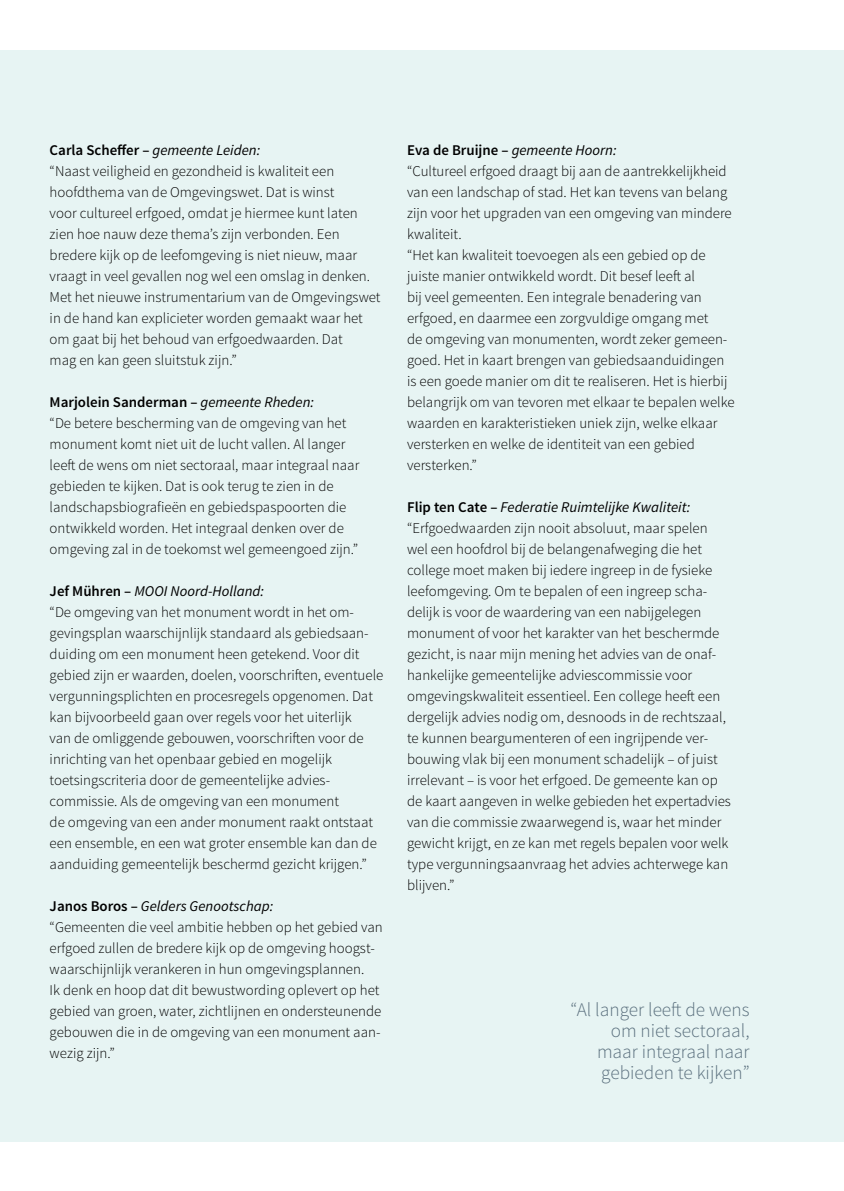
<style>
.page{position:relative;width:844px;height:1191px;background:#fff}
.page>*{position:absolute;margin:0;border:0;box-sizing:border-box;transform-origin:0 0}
.t1{font:300 19.25px/21px "Source Sans Pro";color:#5b707e;text-align:right}
.t2{font:300 14.88px/21px "Source Sans Pro";color:#000}
.t3{font:italic 14.88px "Source Sans Variable";color:#000}
.s1{font-family:"Source Sans Pro";font-weight:600;font-style:normal}
.s2{font-weight:600}
.s3{font-family:"Source Sans Variable";font-weight:400;font-style:italic}
</style>
<div class="page">
<div style="left:0;top:50px;width:843px;height:1091px;background:#e7f4f3"></div>
<p class="t3" style="left:50px;top:141px;width:212px"><span class="s1">Carla Scheffer –</span> gemeente Leiden:</p>
<p class="t2" style="left:50px;top:160px;width:332px">“Naast veiligheid en gezondheid is kwaliteit een hoofdthema van de Omgevingswet. Dat is winst<br>voor cultureel erfgoed, omdat je hiermee kunt laten zien hoe nauw deze thema’s zijn verbonden. Een bredere kijk op de leefomgeving is niet nieuw, maar vraagt in veel gevallen nog wel een omslag in denken.<br>Met het nieuwe instrumentarium van de Omgevingswet in de hand kan explicieter worden gemaakt waar het om gaat bij het behoud van erfgoedwaarden. Dat<br>mag en kan geen sluitstuk zijn.”</p>
<p class="t2" style="left:50px;top:391px;width:311px"><span class="s2">Marjolein Sanderman –</span> <span class="s3">gemeente Rheden:<br></span>“De betere bescherming van de omgeving van het monument komt niet uit de lucht vallen. Al langer leeft de wens om niet sectoraal, maar integraal naar gebieden te kijken. Dat is ook terug te zien in de landschapsbiografieën en gebiedspaspoorten die ontwikkeld worden. Het integraal denken over de omgeving zal in de toekomst wel gemeengoed zijn.”</p>
<p class="t3" style="left:50px;top:582px;width:216px"><span class="s1">Jef Mühren –</span> MOOI Noord-Holland:</p>
<p class="t2" style="left:50px;top:601px;width:335px">“De omgeving van het monument wordt in het om&shy;gevingsplan waarschijnlijk standaard als gebiedsaan&shy;duiding om een monument heen getekend. Voor dit gebied zijn er waarden, doelen, voorschriften, eventuele vergunningsplichten en procesregels opgenomen. Dat kan bijvoorbeeld gaan over regels voor het uiterlijk<br>van de omliggende gebouwen, voorschriften voor de inrichting van het openbaar gebied en mogelijk toetsingscriteria door de gemeentelijke advies&shy;commissie. Als de omgeving van een monument<br>de omgeving van een ander monument raakt ontstaat een ensemble, en een wat groter ensemble kan dan de aanduiding gemeentelijk beschermd gezicht krijgen.”</p>
<p class="t3" style="left:50px;top:897px;width:225px"><span class="s1">Janos Boros –</span> Gelders Genootschap:</p>
<p class="t2" style="left:50px;top:916px;width:334px">“Gemeenten die veel ambitie hebben op het gebied van erfgoed zullen de bredere kijk op de omgeving hoogst&shy;waarschijnlijk verankeren in hun omgevingsplannen.<br>Ik denk en hoop dat dit bewustwording oplevert op het gebied van groen, water, zichtlijnen en ondersteunende gebouwen die in de omgeving van een monument aan&shy;wezig zijn.”</p>
<p class="t3" style="left:407px;top:141px;width:211px"><span class="s1">Eva de Bruijne –</span> gemeente Hoorn:</p>
<p class="t2" style="left:407px;top:160px;width:329px">“Cultureel erfgoed draagt bij aan de aantrekkelijkheid van een landschap of stad. Het kan tevens van belang zijn voor het upgraden van een omgeving van mindere kwaliteit.<br>“Het kan kwaliteit toevoegen als een gebied op de juiste manier ontwikkeld wordt. Dit besef leeft al<br>bij veel gemeenten. Een integrale benadering van erfgoed, en daarmee een zorgvuldige omgang met<br>de omgeving van monumenten, wordt zeker gemeen&shy;goed. Het in kaart brengen van gebiedsaanduidingen is een goede manier om dit te realiseren. Het is hierbij belangrijk om van tevoren met elkaar te bepalen welke waarden en karakteristieken uniek zijn, welke elkaar versterken en welke de identiteit van een gebied versterken.”</p>
<p class="t3" style="left:407px;top:498px;width:285px"><span class="s1">Flip ten Cate –</span> Federatie Ruimtelijke Kwaliteit:</p>
<p class="t2" style="left:407px;top:517px;width:325px">“Erfgoedwaarden zijn nooit absoluut, maar spelen wel een hoofdrol bij de belangenafweging die het college moet maken bij iedere ingreep in de fysieke leefomgeving. Om te bepalen of een ingreep scha&shy;delijk is voor de waardering van een nabijgelegen monument of voor het karakter van het beschermde gezicht, is naar mijn mening het advies van de onaf&shy;hankelijke gemeentelijke adviescommissie voor omgevingskwaliteit essentieel. Een college heeft een dergelijk advies nodig om, desnoods in de rechtszaal, te kunnen beargumenteren of een ingrijpende ver&shy;bouwing vlak bij een monument schadelijk – of juist irrelevant – is voor het erfgoed. De gemeente kan op de kaart aangeven in welke gebieden het expertadvies van die commissie zwaarwegend is, waar het minder gewicht krijgt, en ze kan met regels bepalen voor welk type vergunningsaanvraag het advies achterwege kan blijven.”</p>
<p class="t1" style="left:570px;top:999px;width:180px">“Al langer leeft de wens om niet sectoraal, maar integraal naar gebieden te kijken”</p>
</div>
